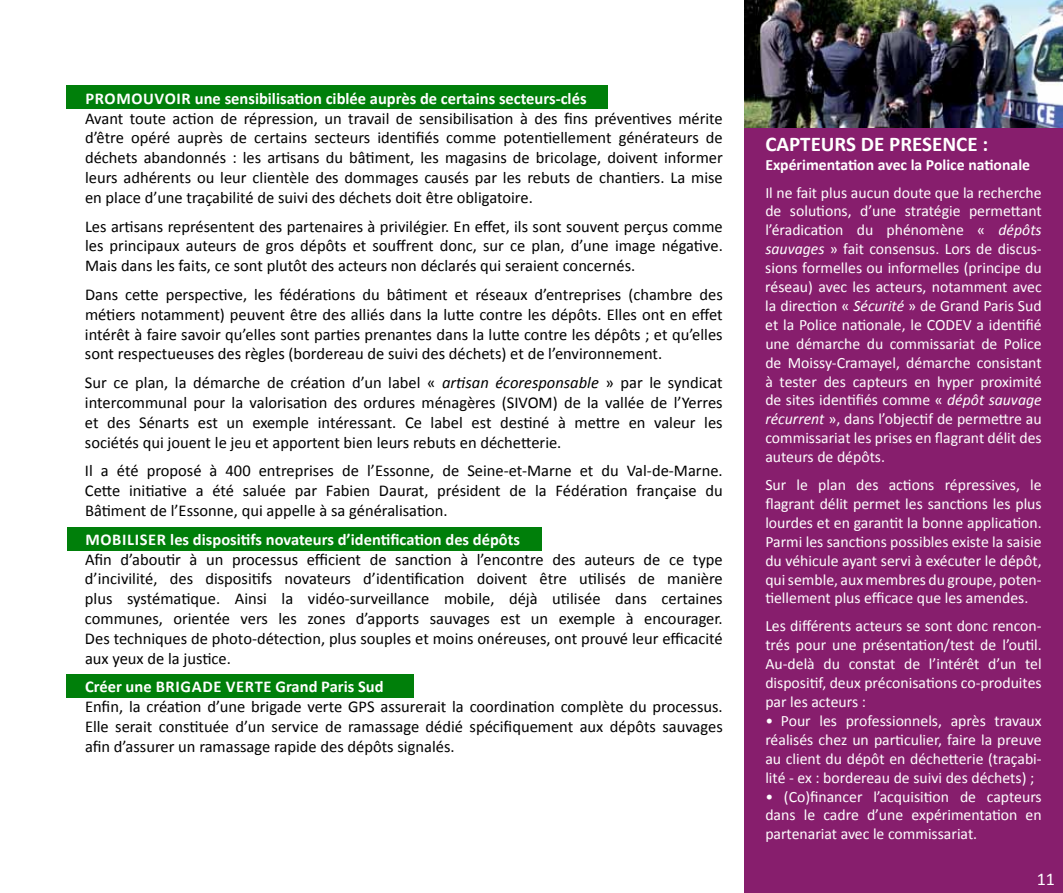
<style>
.page{position:relative;width:1063px;height:893px;background:#fff}
.page>*{position:absolute;margin:0;border:0;box-sizing:border-box;transform-origin:0 0}
.t1{font:700 21px "Calibri";color:#fff}
.t2{font:18px "Calibri";color:#fff}
.t3{font:16.5px/19.8px "Calibri";color:#000;text-align:justify}
.t4{font:700 16.5px "Calibri";color:#fff}
.t5{font:15.75px/18.9px "Calibri";color:#fff;text-align:justify}
.t6{font:700 15.75px "Calibri";color:#fff}
.s1{font-style:italic}
</style>
<div class="page">
<div style="left:67px;top:85px;width:541px;height:23px;background:#007f0a"></div>
<div style="left:67px;top:527px;width:474px;height:23px;background:#007f0a"></div>
<div style="left:67px;top:675px;width:347px;height:23px;background:#007f0a"></div>
<div style="left:744px;top:0;width:319px;height:893px;background:#871e6d"></div>
<img style="left:744px;top:0;width:319px;height:128px">
<p class="t4" style="left:85px;top:88px;width:21px">Promouvoir</p>
<p class="t4" style="left:195px;top:88px;width:393px">une sensibilisation ciblée auprès de certains secteurs-clés</p>
<p class="t3" style="left:85px;top:108px;width:639px">Avant toute action de répression, un travail de sensibilisation à des fins préventives mérite d’être opéré auprès de certains secteurs identifiés comme potentiellement générateurs de déchets abandonnés : les artisans du bâtiment, les magasins de bricolage, doivent informer leurs adhérents ou leur clientèle des dommages causés par les rebuts de chantiers. La mise en place d’une traçabilité de suivi des déchets doit être obligatoire.</p>
<p class="t3" style="left:85px;top:216px;width:639px">Les artisans représentent des partenaires à privilégier. En effet, ils sont souvent perçus comme les principaux auteurs de gros dépôts et souffrent donc, sur ce plan, d’une image négative.<br>Mais dans les faits, ce sont plutôt des acteurs non déclarés qui seraient concernés.</p>
<p class="t3" style="left:85px;top:285px;width:639px">Dans cette perspective, les fédérations du bâtiment et réseaux d’entreprises (chambre des métiers notamment) peuvent être des alliés dans la lutte contre les dépôts. Elles ont en effet intérêt à faire savoir qu’elles sont parties prenantes dans la lutte contre les dépôts ; et qu’elles sont respectueuses des règles (bordereau de suivi des déchets) et de l’environnement.</p>
<p class="t3" style="left:85px;top:373px;width:639px">Sur ce plan, la démarche de création d’un label « <span class="s1">artisan écoresponsable</span> » par le syndicat intercommunal pour la valorisation des ordures ménagères (SIVOM) de la vallée de l’Yerres et des Sénarts est un exemple intéressant. Ce label est destiné à mettre en valeur les sociétés qui jouent le jeu et apportent bien leurs rebuts en déchetterie.</p>
<p class="t3" style="left:85px;top:461px;width:639px">Il a été proposé à 400 entreprises de l’Essonne, de Seine-et-Marne et du Val-de-Marne.<br>Cette initiative a été saluée par Fabien Daurat, président de la Fédération française du Bâtiment de l’Essonne, qui appelle à sa généralisation.</p>
<p class="t4" style="left:85px;top:529px;width:25px">Mobiliser</p>
<p class="t4" style="left:170px;top:529px;width:351px">les dispositifs novateurs d’identification des dépôts</p>
<p class="t3" style="left:85px;top:549px;width:639px">Afin d’aboutir à un processus efficient de sanction à l’encontre des auteurs de ce type d’incivilité, des dispositifs novateurs d’identification doivent être utilisés de manière plus systématique. Ainsi la vidéo-surveillance mobile, déjà utilisée dans certaines communes, orientée vers les zones d’apports sauvages est un exemple à encourager.<br>Des techniques de photo-détection, plus souples et moins onéreuses, ont prouvé leur efficacité aux yeux de la justice.</p>
<p class="t4" style="left:85px;top:676px;width:81px">Créer une brigade</p>
<p class="t4" style="left:226px;top:676px;width:10px">verte</p>
<p class="t4" style="left:276px;top:676px;width:109px">Grand Paris Sud</p>
<p class="t3" style="left:85px;top:697px;width:639px">Enfin, la création d’une brigade verte GPS assurerait la coordination complète du processus.<br>Elle serait constituée d’un service de ramassage dédié spécifiquement aux dépôts sauvages afin d’assurer un ramassage rapide des dépôts signalés.</p>
<p class="t1" style="left:765px;top:130px;width:224px">CAPTEURS DE PRESENCE :</p>
<p class="t6" style="left:765px;top:154px;width:266px">Expérimentation avec la Police nationale</p>
<p class="t5" style="left:765px;top:183px;width:278px">Il ne fait plus aucun doute que la recherche de solutions, d’une stratégie permettant l’éradication du phénomène « <span class="s1">dépôts sauvages</span> » fait consensus. Lors de discus&shy;sions formelles ou informelles (principe du réseau) avec les acteurs, notamment avec la direction « <span class="s1">Sécurité</span> » de Grand Paris Sud et la Police nationale, le CODEV a identifié une démarche du commissariat de Police de Moissy-Cramayel, démarche consistant à tester des capteurs en hyper proximité de sites identifiés comme « <span class="s1">dépôt sauvage récurrent</span> », dans l’objectif de permettre au commissariat les prises en flagrant délit des auteurs de dépôts.</p>
<p class="t5" style="left:765px;top:475px;width:278px">Sur le plan des actions répressives, le flagrant délit permet les sanctions les plus lourdes et en garantit la bonne application.<br>Parmi les sanctions possibles existe la saisie du véhicule ayant servi à exécuter le dépôt, quisemble, auxmembres du groupe, poten&shy;tiellement plus efficace que les amendes.</p>
<p class="t5" style="left:765px;top:617px;width:278px">Les différents acteurs se sont donc rencon&shy;trés pour une présentation/test de l’outil.<br>Au-delà du constat de l’intérêt d’un tel dispositif, deux préconisations co-produites par les acteurs :</p>
<p class="t5" style="left:765px;top:711px;width:278px">• Pour les professionnels, après travaux réalisés chez un particulier, faire la preuve au client du dépôt en déchetterie (traçabi&shy;lité - ex : bordereau de suivi des déchets) ;</p>
<p class="t5" style="left:765px;top:787px;width:278px">• (Co)financer l’acquisition de capteurs dans le cadre d’une expérimentation en partenariat avec le commissariat.</p>
<p class="t2" style="left:1037px;top:867px;width:20px">11</p>
</div>
